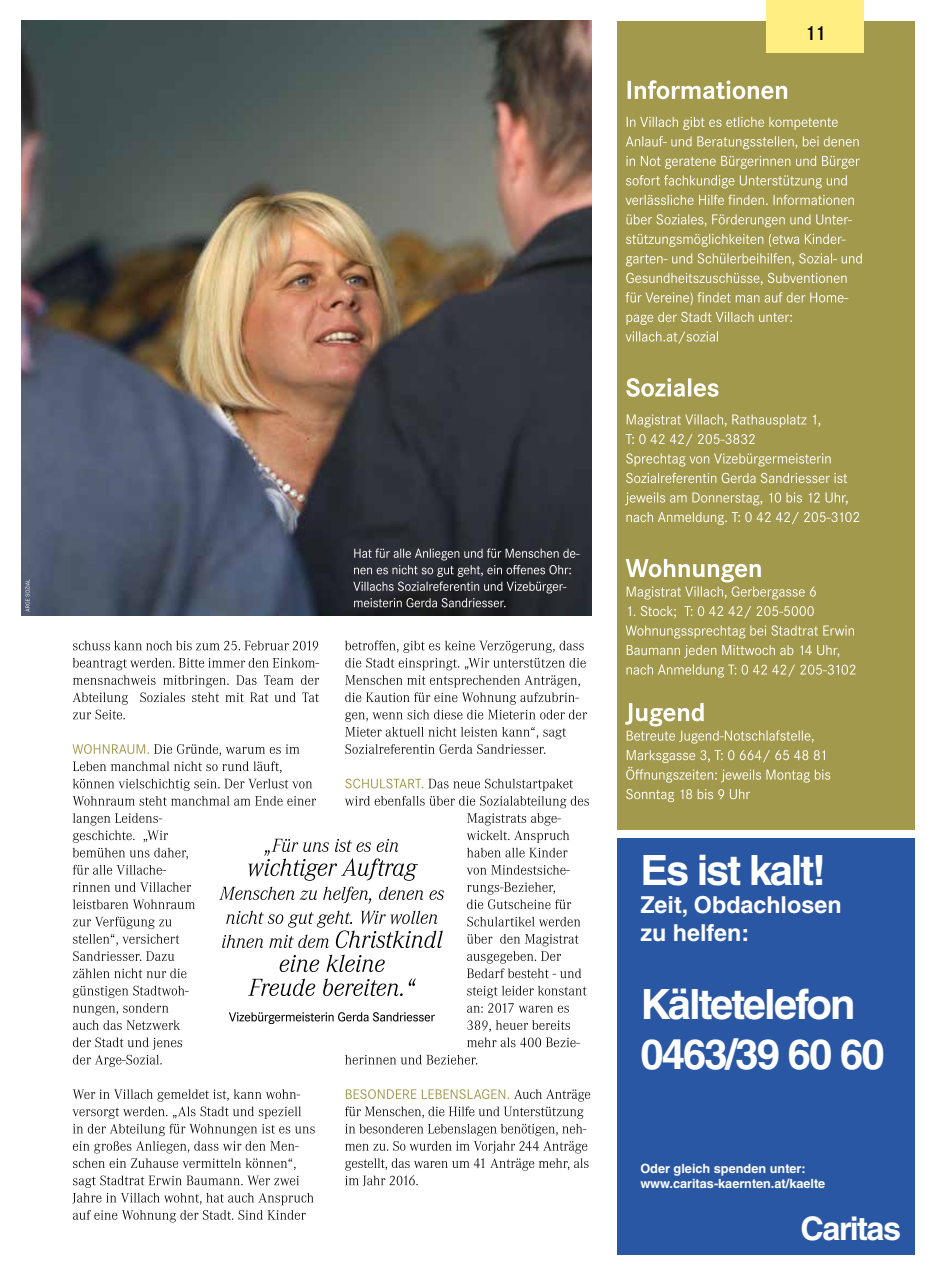
<style>
.page{position:relative;width:936px;height:1276px;background:#fff}
.page>*{position:absolute;margin:0;border:0;box-sizing:border-box;transform-origin:0 0}
.t1{font:700 41.7px/50.1px "Helvetica LT Std";letter-spacing:-.045em;color:#fff}
.t2{font:700 32.4px "Helvetica LT Std";letter-spacing:-.045em;color:#fff}
.t3{font:700 23.4px/28px "Helvetica LT Std";color:#fff}
.t4{font:600 21px "Corporate S";color:#000}
.t5{font:700 12.75px/15.3px "Helvetica LT Std";color:#fff}
</style>
<div class="page">
<img style="left:21px;top:20px;width:570px;height:596px">
<div style="left:617px;top:21px;width:297px;height:809px;background:#a3994c"></div>
<svg style="left:626px;top:789px;width:124px;height:13px"></svg>
<svg style="left:626px;top:750px;width:204px;height:32px"></svg>
<svg style="left:625px;top:703px;width:188px;height:40px"></svg>
<svg style="left:626px;top:664px;width:229px;height:13px"></svg>
<svg style="left:626px;top:645px;width:213px;height:13px"></svg>
<svg style="left:625px;top:625px;width:229px;height:13px"></svg>
<svg style="left:628px;top:606px;width:185px;height:12px"></svg>
<svg style="left:625px;top:559px;width:190px;height:40px"></svg>
<svg style="left:626px;top:512px;width:233px;height:13px"></svg>
<svg style="left:625px;top:492px;width:222px;height:13px"></svg>
<svg style="left:626px;top:473px;width:221px;height:10px"></svg>
<svg style="left:626px;top:453px;width:204px;height:13px"></svg>
<svg style="left:625px;top:434px;width:129px;height:12px"></svg>
<svg style="left:626px;top:414px;width:194px;height:13px"></svg>
<svg style="left:626px;top:378px;width:92px;height:19px"></svg>
<svg style="left:625px;top:331px;width:93px;height:13px"></svg>
<svg style="left:626px;top:312px;width:166px;height:13px"></svg>
<svg style="left:625px;top:292px;width:223px;height:13px"></svg>
<svg style="left:626px;top:273px;width:220px;height:12px"></svg>
<svg style="left:625px;top:253px;width:236px;height:13px"></svg>
<svg style="left:626px;top:234px;width:219px;height:13px"></svg>
<svg style="left:626px;top:214px;width:225px;height:13px"></svg>
<svg style="left:625px;top:195px;width:228px;height:10px"></svg>
<svg style="left:626px;top:175px;width:221px;height:13px"></svg>
<svg style="left:626px;top:156px;width:233px;height:13px"></svg>
<svg style="left:625px;top:136px;width:233px;height:13px"></svg>
<svg style="left:626px;top:117px;width:211px;height:13px"></svg>
<svg style="left:627px;top:80px;width:160px;height:19px"></svg>
<svg style="left:353px;top:548px;width:226px;height:59px;background:#43454a"></svg>
<svg style="left:345px;top:1089px;width:245px;height:97px"></svg>
<svg style="left:72px;top:1089px;width:243px;height:133px"></svg>
<div style="left:617px;top:838px;width:297px;height:416px;background:#2a57a4"></div>
<svg style="left:25px;top:579px;width:5px;height:33px"></svg>
<svg style="left:72px;top:640px;width:517px;height:427px"></svg>
<div style="left:765px;top:0;width:98px;height:53px;background:#ffee81"></div>
<h3 class="t4" style="left:804px;top:21px;width:23px">11</h3>
<h1 class="t1" style="left:640px;top:844px;width:187px">Es ist kalt!</h1>
<h3 class="t3" style="left:640px;top:890px;width:203px">Zeit, Obdachlosen zu helfen:</h3>
<h1 class="t1" style="left:640px;top:978px;width:246px">Kältetelefon<br>0463/39 60 60</h1>
<p class="t5" style="left:640px;top:1160px;width:186px">Oder gleich spenden unter: www.caritas-kaernten.at/kaelte</p>
<h2 class="t2" style="left:800px;top:1208px;width:102px">Caritas</h2>
</div>
